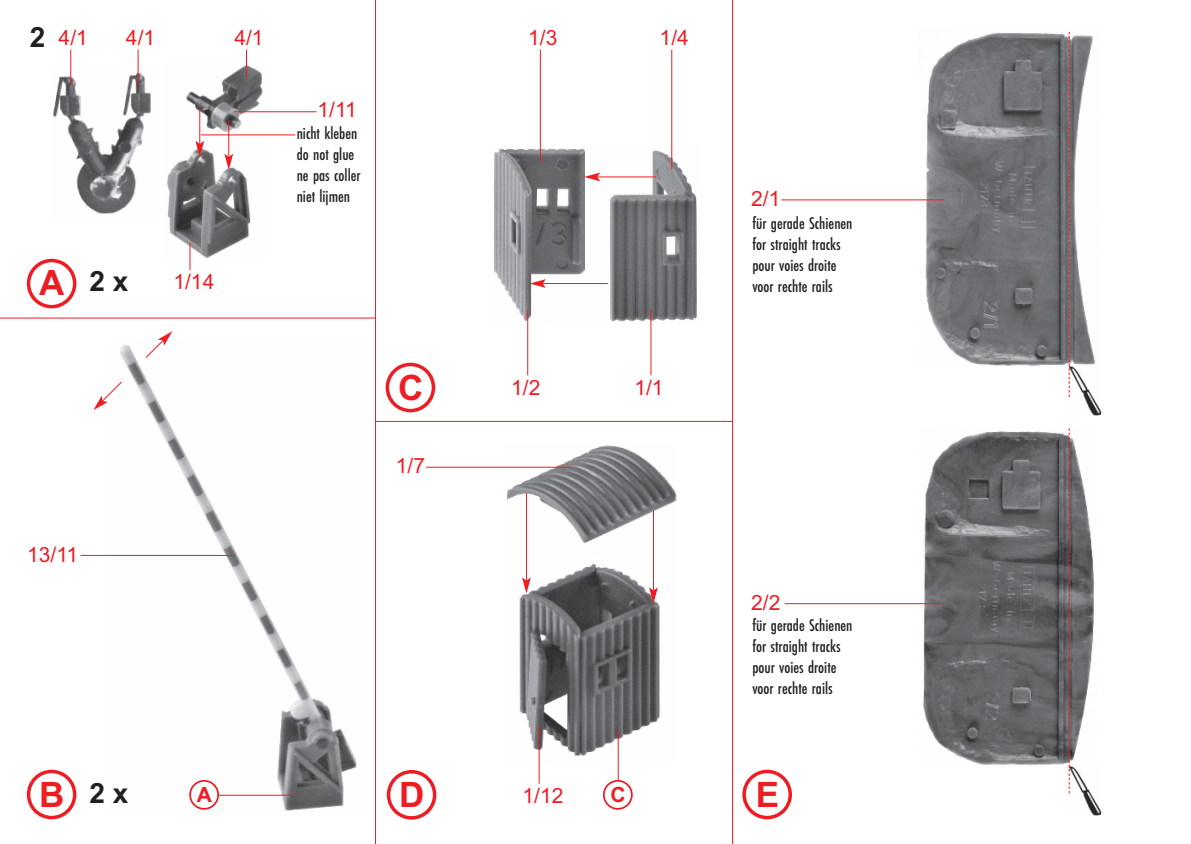
<style>
.page{position:relative;width:1191px;height:844px;background:#fff}
.page>*{position:absolute;margin:0;border:0;box-sizing:border-box;transform-origin:0 0}
.t1{font:700 35px "Arial";color:#ee1d23}
.t2{font:700 28px "Arial";color:#231f20}
.t3{font:21px "Arial";color:#ee1d23}
.t4{font:700 21px "Arial";color:#ee1d23}
.t5{font:17.5px/21px "Futura EF Medium Con";color:#231f20}
</style>
<div class="page">
<hr style="left:375px;top:0;width:1px;height:843px;background:#ee1d23">
<hr style="left:732px;top:0;width:1px;height:843px;background:#ee1d23">
<hr style="left:375px;top:421px;width:357px;height:1px;background:#ee1d23">
<hr style="left:0;top:317px;width:375px;height:1px;background:#ee1d23">
<img style="left:167px;top:65px;width:100px;height:195px">
<img style="left:53px;top:68px;width:98px;height:146px">
<img style="left:109px;top:345px;width:248px;height:466px">
<img style="left:494px;top:145px;width:203px;height:178px">
<img style="left:502px;top:445px;width:174px;height:317px">
<img style="left:918px;top:31px;width:177px;height:335px">
<img style="left:1069px;top:366px;width:32px;height:49px">
<img style="left:918px;top:428px;width:176px;height:338px">
<hr style="left:199px;top:108px;width:1px;height:36px;background:#ee1d23">
<svg style="left:195px;top:141px;width:9px;height:16px"></svg>
<hr style="left:228px;top:120px;width:1px;height:37px;background:#ee1d23">
<svg style="left:224px;top:154px;width:9px;height:16px"></svg>
<hr style="left:597px;top:176px;width:59px;height:1px;background:#ee1d23">
<svg style="left:584px;top:172px;width:16px;height:9px"></svg>
<hr style="left:543px;top:283px;width:65px;height:1px;background:#ee1d23">
<svg style="left:529px;top:279px;width:17px;height:9px"></svg>
<hr style="left:526px;top:493px;width:1px;height:87px;background:#ee1d23">
<svg style="left:522px;top:577px;width:9px;height:16px"></svg>
<hr style="left:653px;top:510px;width:1px;height:80px;background:#ee1d23">
<svg style="left:649px;top:587px;width:9px;height:16px"></svg>
<svg style="left:93px;top:380px;width:30px;height:30px"></svg>
<svg style="left:145px;top:331px;width:27px;height:27px"></svg>
<svg style="left:246px;top:49px;width:1px;height:28px"></svg>
<hr style="left:70px;top:49px;width:1px;height:37px;background:#ee1d23">
<hr style="left:138px;top:49px;width:1px;height:37px;background:#ee1d23">
<hr style="left:540px;top:49px;width:1px;height:113px;background:#ee1d23">
<hr style="left:671px;top:49px;width:1px;height:120px;background:#ee1d23">
<svg style="left:189px;top:242px;width:1px;height:28px"></svg>
<hr style="left:650px;top:310px;width:1px;height:65px;background:#ee1d23">
<hr style="left:527px;top:310px;width:1px;height:65px;background:#ee1d23">
<hr style="left:539px;top:725px;width:1px;height:58px;background:#ee1d23">
<hr style="left:618px;top:731px;width:1px;height:50px;background:#ee1d23">
<hr style="left:234px;top:111px;width:82px;height:1px;background:#ee1d23">
<hr style="left:201px;top:134px;width:94px;height:1px;background:#ee1d23">
<hr style="left:426px;top:466px;width:145px;height:1px;background:#ee1d23">
<hr style="left:781px;top:199px;width:163px;height:1px;background:#ee1d23">
<hr style="left:785px;top:603px;width:159px;height:1px;background:#ee1d23">
<hr style="left:81px;top:555px;width:154px;height:1px;background:#ee1d23">
<hr style="left:218px;top:794px;width:78px;height:1px;background:#ee1d23">
<svg style="left:1068px;top:32px;width:1px;height:365px"></svg>
<img style="left:1068px;top:766px;width:33px;height:49px">
<svg style="left:1068px;top:428px;width:1px;height:365px"></svg>
<svg style="left:27px;top:259px;width:49px;height:49px"></svg>
<svg style="left:27px;top:769px;width:49px;height:50px"></svg>
<svg style="left:385px;top:362px;width:50px;height:50px"></svg>
<svg style="left:387px;top:770px;width:49px;height:49px"></svg>
<svg style="left:742px;top:769px;width:50px;height:50px"></svg>
<svg style="left:189px;top:779px;width:30px;height:30px"></svg>
<svg style="left:603px;top:779px;width:29px;height:30px"></svg>
<h2 class="t2" style="left:30px;top:21px;width:17px">2</h2>
<p class="t3" style="left:59px;top:25px;width:31px">4/1</p>
<p class="t3" style="left:126px;top:25px;width:31px">4/1</p>
<p class="t3" style="left:528px;top:25px;width:31px">1/3</p>
<p class="t3" style="left:659px;top:25px;width:31px">1/4</p>
<p class="t3" style="left:234px;top:25px;width:31px">4/1</p>
<p class="t3" style="left:317px;top:97px;width:41px">1/11</p>
<p class="t5" style="left:297px;top:124px;width:65px">nicht kleben do not glue ne pas coller niet lijmen</p>
<h1 class="t1" style="left:39px;top:263px;width:27px">A</h1>
<h2 class="t2" style="left:90px;top:265px;width:40px">2 x</h2>
<p class="t3" style="left:173px;top:270px;width:42px">1/14</p>
<p class="t3" style="left:27px;top:542px;width:52px">13/11</p>
<h1 class="t1" style="left:398px;top:367px;width:27px">C</h1>
<p class="t3" style="left:396px;top:453px;width:31px">1/7</p>
<p class="t3" style="left:511px;top:375px;width:31px">1/2</p>
<p class="t3" style="left:634px;top:375px;width:31px">1/1</p>
<p class="t3" style="left:751px;top:186px;width:31px">2/1</p>
<p class="t5" style="left:752px;top:213px;width:102px">für gerade Schienen for straight tracks pour voies droite voor rechte rails</p>
<p class="t3" style="left:751px;top:590px;width:31px">2/2</p>
<p class="t5" style="left:752px;top:616px;width:102px">für gerade Schienen for straight tracks pour voies droite voor rechte rails</p>
<h1 class="t1" style="left:39px;top:773px;width:27px">B</h1>
<h2 class="t2" style="left:90px;top:776px;width:40px">2 x</h2>
<p class="t4" style="left:197px;top:782px;width:17px">A</p>
<h1 class="t1" style="left:399px;top:774px;width:27px">D</h1>
<p class="t4" style="left:610px;top:782px;width:17px">C</p>
<h1 class="t1" style="left:756px;top:774px;width:25px">E</h1>
<p class="t3" style="left:522px;top:783px;width:42px">1/12</p>
</div>
